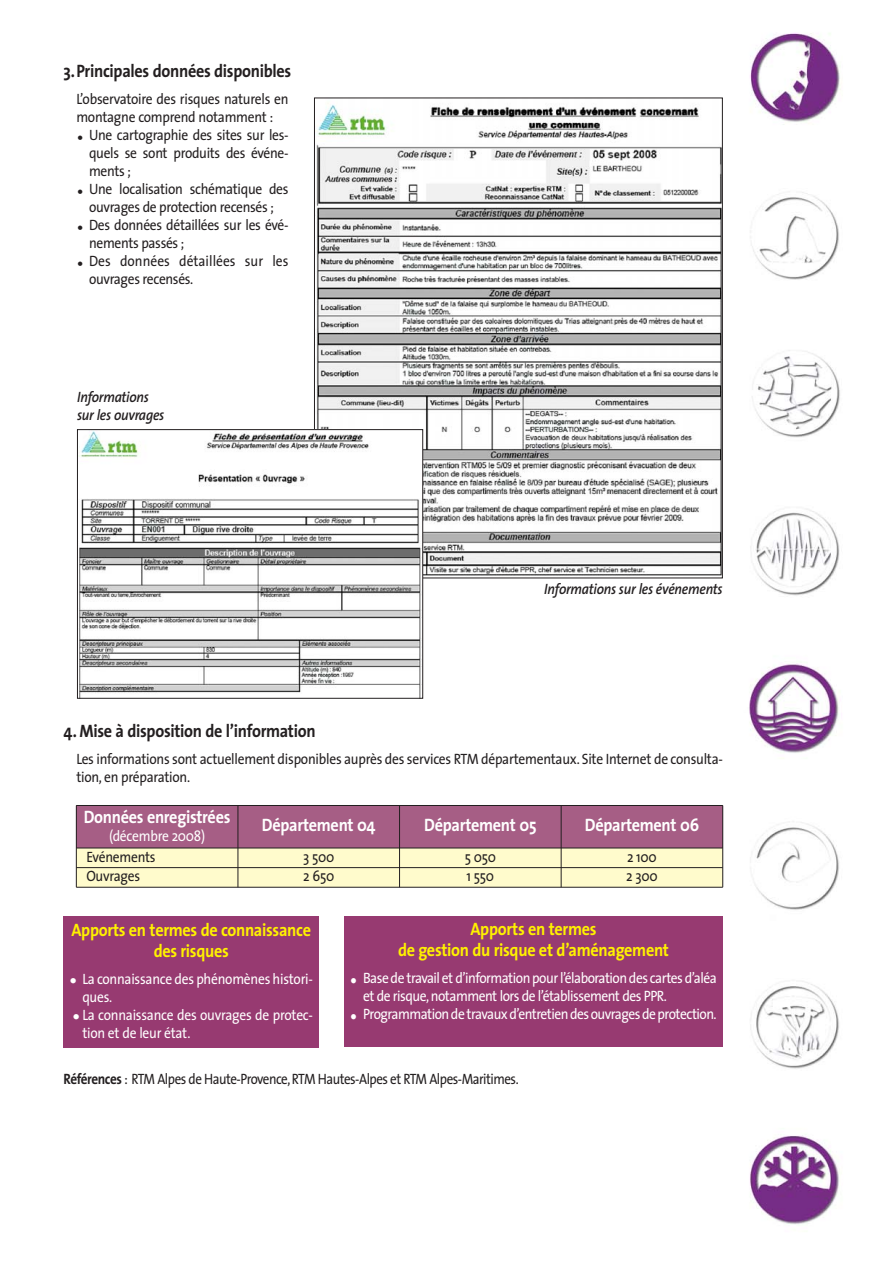
<style>
.page{position:relative;width:893px;height:1263px;background:#fff}
.page>*{position:absolute;margin:0;border:0;box-sizing:border-box;transform-origin:0 0}
.t1{font:700 18px/21px "The Sans";letter-spacing:-.02em;color:#fff200;text-align:center;scale:.9 1}
.t2{font:700 18px "The Sans";letter-spacing:-.02em;color:#231f20;scale:.9 1}
.t3{font:700 18px "The Sans";letter-spacing:-.02em;color:#fff;scale:.9 1}
.t4{font:15px/18px "The Sans";letter-spacing:-.02em;color:#231f20;scale:.9 1}
.t5{font:15px/18px "The Sans";letter-spacing:-.035em;color:#fff;scale:.9 1}
.t6{font:15px "The Sans";letter-spacing:-.02em;color:#231f20;scale:.88 1}
.t7{font:italic 600 15px/18px "The Sans";letter-spacing:-.02em;color:#231f20;scale:.9 1}
.t8{font:15px/18px "The Sans";color:#231f20;scale:.9 1}
.s1{font-size:18px}
.s2{font-weight:700;font-size:18px}
.s3{font-weight:700}
</style>
<div class="page">
<img style="left:749px;top:33px;width:92px;height:1192px">
<div style="left:76px;top:805px;width:162px;height:43px;background:#a65e85"></div>
<div style="left:238px;top:805px;width:161px;height:43px;background:#a65e85"></div>
<div style="left:399px;top:805px;width:162px;height:43px;background:#a65e85"></div>
<div style="left:561px;top:805px;width:162px;height:43px;background:#a65e85"></div>
<div style="left:76px;top:848px;width:162px;height:20px;background:#fffbcc"></div>
<div style="left:238px;top:848px;width:161px;height:20px;background:#fffbcc"></div>
<div style="left:399px;top:848px;width:162px;height:20px;background:#fffbcc"></div>
<div style="left:561px;top:848px;width:162px;height:20px;background:#fffbcc"></div>
<div style="left:76px;top:868px;width:162px;height:19px;background:#fffbcc"></div>
<div style="left:238px;top:868px;width:161px;height:19px;background:#fffbcc"></div>
<div style="left:399px;top:868px;width:162px;height:19px;background:#fffbcc"></div>
<div style="left:561px;top:868px;width:162px;height:19px;background:#fffbcc"></div>
<hr style="left:76px;top:805px;width:1px;height:82px;background:#231f20">
<hr style="left:238px;top:805px;width:1px;height:82px;background:#231f20">
<hr style="left:399px;top:805px;width:1px;height:82px;background:#231f20">
<hr style="left:561px;top:805px;width:1px;height:82px;background:#231f20">
<hr style="left:722px;top:805px;width:1px;height:82px;background:#231f20">
<hr style="left:76px;top:805px;width:647px;height:1px;background:#231f20">
<hr style="left:76px;top:848px;width:647px;height:1px;background:#231f20">
<hr style="left:76px;top:867px;width:647px;height:1px;background:#231f20">
<hr style="left:76px;top:887px;width:647px;height:1px;background:#231f20">
<div style="left:64px;top:916px;width:255px;height:132px;background:#973a71"></div>
<div style="left:344px;top:916px;width:379px;height:131px;background:#973a71"></div>
<img style="left:316px;top:103px;width:405px;height:473px">
<img style="left:79px;top:431px;width:342px;height:266px">
<div style="left:77px;top:429px;width:346px;height:270px;border:1px solid #231f20"></div>
<p class="t2" style="left:64px;top:62px;width:254px">3.Principales données disponibles</p>
<p class="t4" style="left:76px;top:92px;width:237px">L’observatoire des risques naturels en montagne comprend notamment :</p>
<p class="t4" style="left:89px;top:128px;width:223px;text-align:justify;text-indent:-13px"><span class="s1">•</span> Une cartographie des sites sur les&shy;quels se sont produits des événe&shy;ments ;</p>
<p class="t4" style="left:76px;top:182px;width:237px;text-align:center"><span class="s1">•</span> Une localisation schématique des ouvrages de protection recensés ;</p>
<p class="t4" style="left:89px;top:218px;width:223px;text-indent:-13px"><span class="s1">•</span> Des données détaillées sur les évé&shy;nements passés ;</p>
<p class="t8" style="left:89px;top:254px;width:223px;text-indent:-13px"><span class="s1">•</span> Des données détaillées sur les ouvrages recensés.</p>
<p class="t7" style="left:77px;top:389px;width:98px">Informations sur les ouvrages</p>
<p class="t7" style="left:544px;top:581px;width:200px">Informations sur les événements</p>
<p class="t2" style="left:64px;top:722px;width:281px">4. Mise à disposition de l’information</p>
<p class="t4" style="left:76px;top:752px;width:720px">Les informations sont actuellement disponibles auprès des services RTM départementaux. Site Internet de consulta&shy;tion, en préparation.</p>
<p class="t3" style="left:84px;top:807px;width:164px">Données enregistrées</p>
<p class="t5" style="left:109px;top:828px;width:108px">(décembre 2008)</p>
<p class="t3" style="left:262px;top:816px;width:128px">Département 04</p>
<p class="t3" style="left:424px;top:816px;width:126px">Département 05</p>
<p class="t3" style="left:585px;top:816px;width:128px">Département 06</p>
<p class="t4" style="left:86px;top:849px;width:78px">Evénements</p>
<p class="t4" style="left:303px;top:849px;width:36px">3 500</p>
<p class="t4" style="left:465px;top:849px;width:36px">5 050</p>
<p class="t4" style="left:627px;top:849px;width:35px">2 100</p>
<p class="t4" style="left:86px;top:869px;width:61px">Ouvrages</p>
<p class="t4" style="left:303px;top:869px;width:36px">2 650</p>
<p class="t4" style="left:466px;top:869px;width:32px">1 550</p>
<p class="t4" style="left:626px;top:869px;width:37px">2 300</p>
<p class="t1" style="left:71px;top:920px;width:268px">Apports en termes de connaissance des risques</p>
<p class="t5" style="left:82px;top:971px;width:258px;text-indent:-13px"><span class="s2">•</span> La connaissance des phénomènes histori&shy;ques.</p>
<p class="t5" style="left:82px;top:1007px;width:258px;text-indent:-10px"><span class="s2">•</span> La connaissance des ouvrages de protec&shy;tion et de leur état.</p>
<p class="t1" style="left:398px;top:919px;width:303px">Apports en termes<br>de gestion du risque et d’aménagement</p>
<p class="t5" style="left:363px;top:971px;width:394px;text-indent:-13px"><span class="s2">•</span> Base de travail et d’information pour l’élaboration des cartes d’aléa et de risque, notamment lors de l’établissement des PPR.</p>
<p class="t5" style="left:350px;top:1007px;width:409px"><span class="s2">•</span> Programmation de travaux d’entretien des ouvrages de protection.</p>
<p class="t6" style="left:64px;top:1074px;width:519px"><span class="s3">Références</span> : RTM Alpes de Haute-Provence, RTM Hautes-Alpes et RTM Alpes-Maritimes.</p>
</div>
